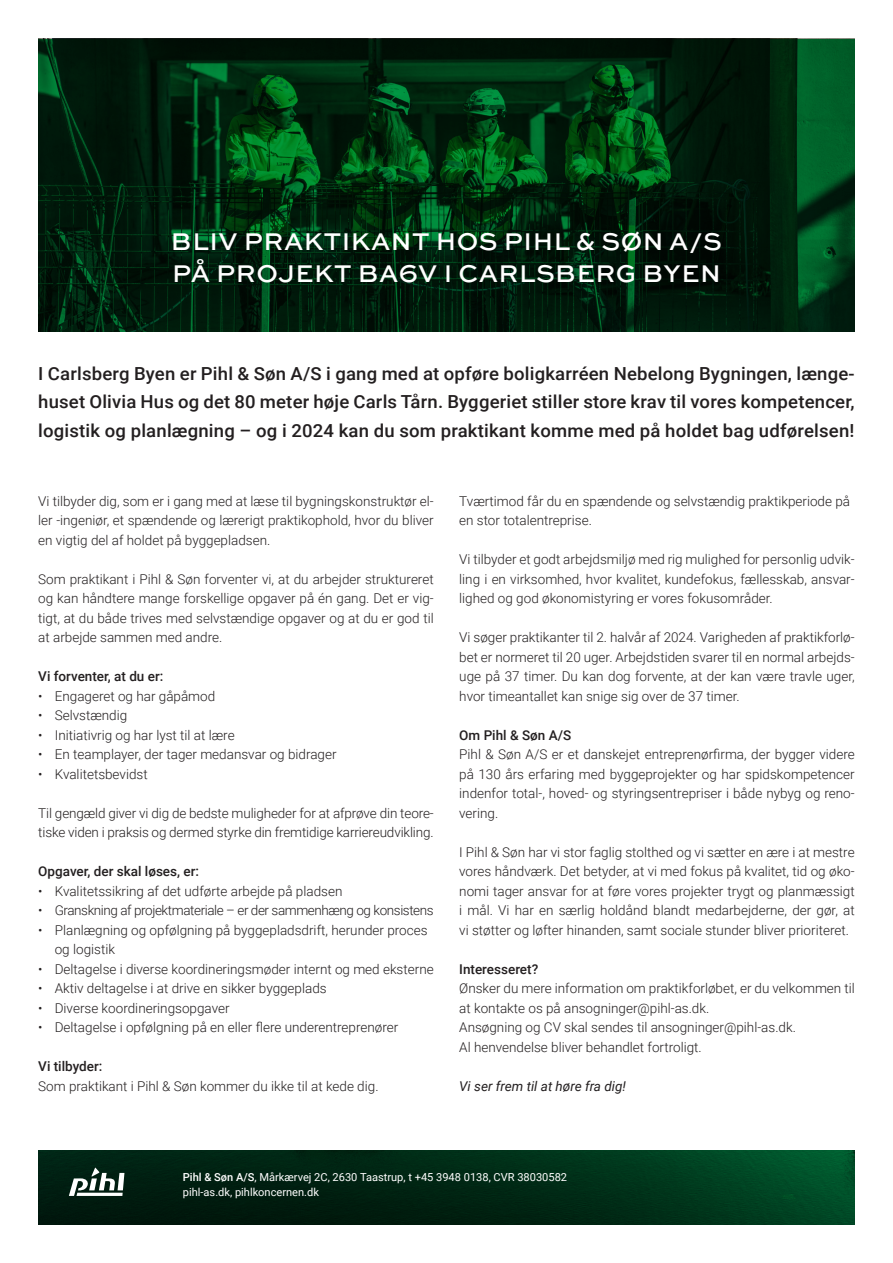
<style>
.page{position:relative;width:893px;height:1263px;background:#fff}
.page>*{position:absolute;margin:0;border:0;box-sizing:border-box;transform-origin:0 0}
.t1{font:500 25.5px "Sweet Sans Pro";letter-spacing:.02em;color:#fff}
.t2{font:500 18px/28.5px "Roboto";letter-spacing:.01em;color:#231f20;text-align:justify}
.t3{font:300 13.5px/19.5px "Roboto";color:#231f20;text-align:justify}
.t4{font:500 13.5px "Roboto";color:#231f20}
.t5{font:300 13.5px "Roboto";letter-spacing:-.03em;color:#231f20}
.t6{font:italic 13.5px "Roboto";color:#231f20}
.t7{font:11.1px "Roboto";color:#fff}
.s1{font-weight:500}
</style>
<div class="page">
<svg style="left:38px;top:39px;width:817px;height:292px;background:#00290f"></svg>
<svg style="left:38px;top:1150px;width:817px;height:75px;background:#002c16"></svg>
<svg style="left:69px;top:1168px;width:55px;height:28px"></svg>
<p class="t1" style="left:171px;top:223px;width:552px">BLIV PRAKTIKANT HOS PIHL &amp; SØN A/S</p>
<p class="t1" style="left:172px;top:255px;width:550px">PÅ PROJEKT BA6V I CARLSBERG BYEN</p>
<p class="t2" style="left:38px;top:358px;width:818px">I Carlsberg Byen er Pihl &amp; Søn A/S i gang med at opføre boligkarréen Nebelong Bygningen, længe&shy;huset Olivia Hus og det 80 meter høje Carls Tårn. Byggeriet stiller store krav til vores kompetencer, logistik og planlægning – og i 2024 kan du som praktikant komme med på holdet bag udførelsen!</p>
<p class="t3" style="left:38px;top:490px;width:397px">Vi tilbyder dig, som er i gang med at læse til bygningskonstruktør el&shy;ler -ingeniør, et spændende og lærerigt praktikophold, hvor du bliver en vigtig del af holdet på byggepladsen.</p>
<p class="t3" style="left:38px;top:568px;width:397px">Som praktikant i Pihl &amp; Søn forventer vi, at du arbejder struktureret og kan håndtere mange forskellige opgaver på én gang. Det er vig&shy;tigt, at du både trives med selvstændige opgaver og at du er god til at arbejde sammen med andre.</p>
<p class="t4" style="left:38px;top:667px;width:127px">Vi forventer, at du er:</p>
<p class="t3" style="left:38px;top:685px;width:179px">• Engageret og har gåpåmod</p>
<p class="t3" style="left:38px;top:705px;width:91px">• Selvstændig</p>
<p class="t3" style="left:38px;top:724px;width:198px">• Initiativrig og har lyst til at lære</p>
<p class="t3" style="left:38px;top:744px;width:300px">• En teamplayer, der tager medansvar og bidrager</p>
<p class="t3" style="left:38px;top:763px;width:111px">• Kvalitetsbevidst</p>
<p class="t3" style="left:38px;top:802px;width:397px">Til gengæld giver vi dig de bedste muligheder for at afprøve din teore&shy;tiske viden i praksis og dermed styrke din fremtidige karriereudvikling.</p>
<p class="t4" style="left:38px;top:862px;width:162px">Opgaver, der skal løses, er:</p>
<p class="t3" style="left:38px;top:880px;width:306px">• Kvalitetssikring af det udførte arbejde på pladsen</p>
<p class="t5" style="left:38px;top:901px;width:397px">• Granskning af projektmateriale – er der sammenhæng og konsistens</p>
<p class="t3" style="left:55px;top:919px;width:374px;text-indent:-16px">• Planlægning og opfølgning på byggepladsdrift, herunder proces og logistik</p>
<p class="t3" style="left:38px;top:958px;width:397px">• Deltagelse i diverse koordineringsmøder internt og med eksterne</p>
<p class="t3" style="left:38px;top:978px;width:290px">• Aktiv deltagelse i at drive en sikker byggeplads</p>
<p class="t3" style="left:38px;top:997px;width:193px">• Diverse koordineringsopgaver</p>
<p class="t3" style="left:38px;top:1017px;width:362px">• Deltagelse i opfølgning på en eller flere underentreprenører</p>
<p class="t4" style="left:38px;top:1057px;width:66px">Vi tilbyder:</p>
<p class="t3" style="left:38px;top:1075px;width:342px">Som praktikant i Pihl &amp; Søn kommer du ikke til at kede dig.</p>
<p class="t3" style="left:459px;top:490px;width:392px">Tværtimod får du en spændende og selvstændig praktikperiode på en stor totalentreprise.</p>
<p class="t3" style="left:459px;top:549px;width:397px">Vi tilbyder et godt arbejdsmiljø med rig mulighed for personlig udvik&shy;ling i en virksomhed, hvor kvalitet, kundefokus, fællesskab, ansvar&shy;lighed og god økonomistyring er vores fokusområder.</p>
<p class="t3" style="left:459px;top:627px;width:397px">Vi søger praktikanter til 2. halvår af 2024. Varigheden af praktikforlø&shy;bet er normeret til 20 uger. Arbejdstiden svarer til en normal arbejds&shy;uge på 37 timer. Du kan dog forvente, at der kan være travle uger, hvor timeantallet kan snige sig over de 37 timer.</p>
<p class="t4" style="left:459px;top:725px;width:113px">Om Pihl &amp; Søn A/S</p>
<p class="t3" style="left:459px;top:744px;width:397px">Pihl &amp; Søn A/S er et danskejet entreprenørfirma, der bygger videre på 130 års erfaring med byggeprojekter og har spidskompetencer indenfor total-, hoved- og styringsentrepriser i både nybyg og reno&shy;vering.</p>
<p class="t3" style="left:459px;top:841px;width:397px">I Pihl &amp; Søn har vi stor faglig stolthed og vi sætter en ære i at mestre vores håndværk. Det betyder, at vi med fokus på kvalitet, tid og øko&shy;nomi tager ansvar for at føre vores projekter trygt og planmæssigt i mål. Vi har en særlig holdånd blandt medarbejderne, der gør, at vi støtter og løfter hinanden, samt sociale stunder bliver prioriteret.</p>
<p class="t4" style="left:459px;top:959px;width:81px">Interesseret?</p>
<p class="t3" style="left:459px;top:978px;width:397px">Ønsker du mere information om praktikforløbet, er du velkommen til at kontakte os på ansogninger@pihl-as.dk.</p>
<p class="t3" style="left:459px;top:1017px;width:338px">Ansøgning og CV skal sendes til ansogninger@pihl-as.dk.</p>
<p class="t3" style="left:459px;top:1036px;width:244px">Al henvendelse bliver behandlet fortroligt.</p>
<p class="t6" style="left:459px;top:1076px;width:168px">Vi ser frem til at høre fra dig!</p>
<p class="t7" style="left:183px;top:1169px;width:386px"><span class="s1">Pihl &amp; Søn A/S</span>, Mårkærvej 2C, 2630 Taastrup, t +45 3948 0138, CVR 38030582</p>
<p class="t7" style="left:183px;top:1184px;width:138px">pihl-as.dk, pihlkoncernen.dk</p>
</div>
